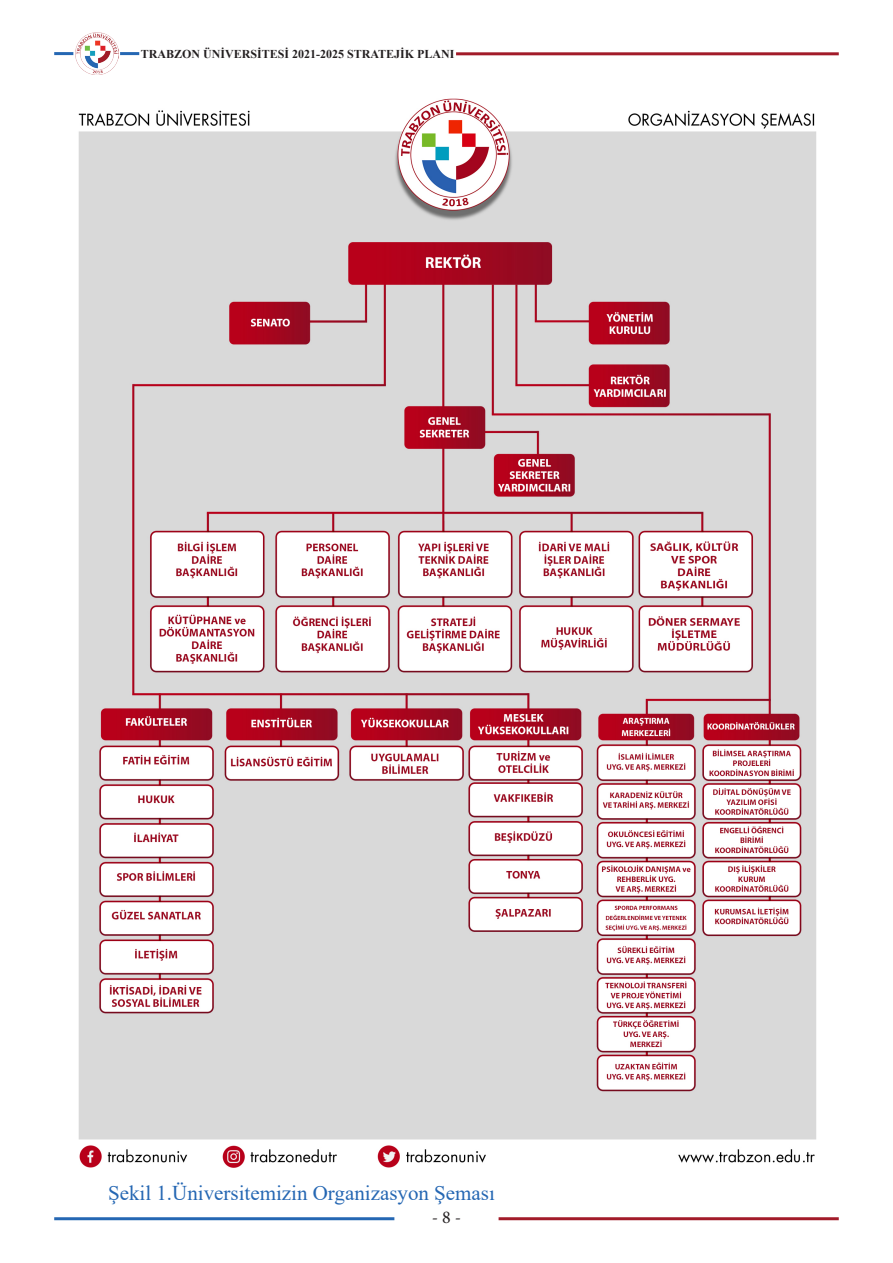
<style>
.page{position:relative;width:893px;height:1263px;background:#fff}
.page>*{position:absolute;margin:0;border:0;box-sizing:border-box;transform-origin:0 0}
.t1{font:21px "Times New Roman";color:#2567b3}
.t2{font:18px "Minion Pro";color:#231f20}
.t3{font:700 12px "Times New Roman";color:#231f20}
</style>
<div class="page">
<hr style="left:54px;top:52px;width:85px;height:3px;background:#2567b3">
<hr style="left:54px;top:1217px;width:340px;height:3px;background:#2567b3">
<hr style="left:499px;top:1217px;width:340px;height:3px;background:#a21b29">
<hr style="left:456px;top:52px;width:383px;height:3px;background:#a21b29">
<svg style="left:73px;top:30px;width:47px;height:47px"></svg>
<img style="left:75px;top:32px;width:43px;height:43px">
<img style="left:78px;top:98px;width:738px;height:1070px">
<p class="t3" style="left:141px;top:45px;width:315px">TRABZON ÜNİVERSİTESİ 2021-2025 STRATEJİK PLANI</p>
<p class="t1" style="left:108px;top:1178px;width:388px">Şekil 1.Üniversitemizin Organizasyon Şeması</p>
<h2 class="t2" style="left:432px;top:1205px;width:31px">- 8 -</h2>
</div>
